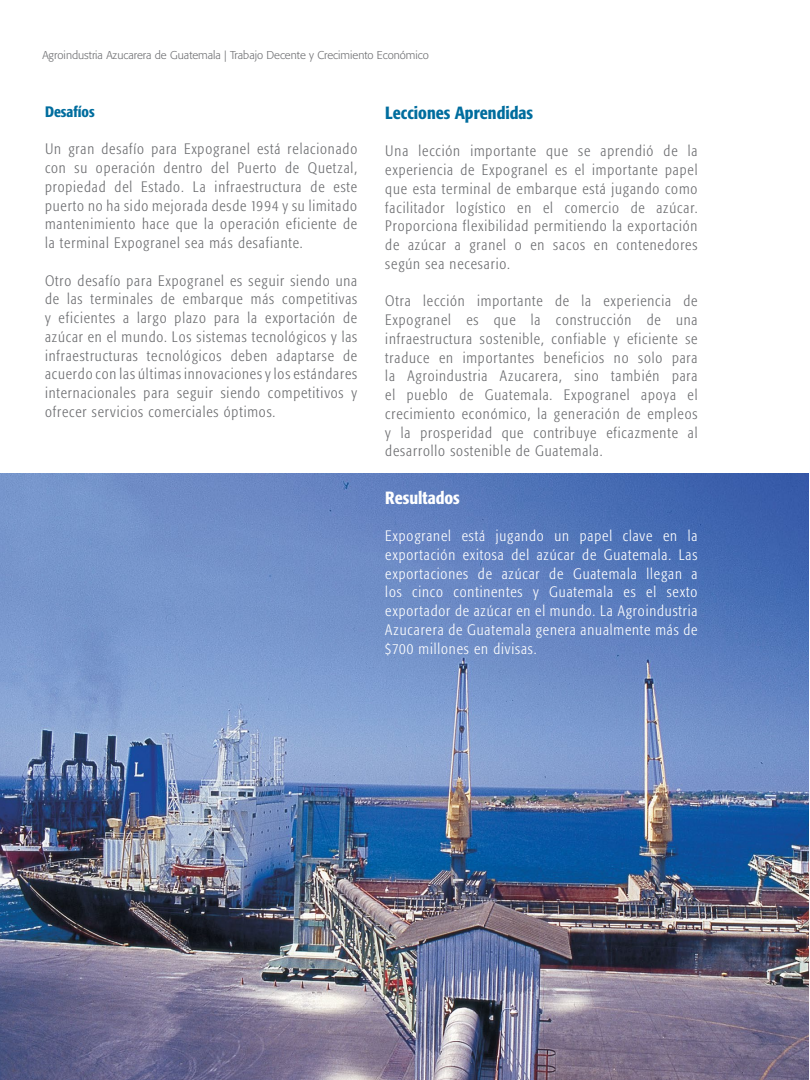
<style>
.page{position:relative;width:810px;height:1080px;background:#fff}
.page>*{position:absolute;margin:0;border:0;box-sizing:border-box;transform-origin:0 0}
.t1{font:500 condensed 17.5px "Formata";color:#006d9e}
.t2{font:500 condensed 17.5px "Formata";color:#fff}
.t3{font:300 condensed 15px/18.8px "Formata";letter-spacing:.06em;color:#6d6e71;text-align:justify}
.t4{font:300 condensed 15px/18.8px "Formata";letter-spacing:.06em;color:#fff;text-align:justify}
.t5{font:500 condensed 15px "Formata";color:#006d9e}
.t6{font:300 11.25px "Formata";color:#6d6e71}
</style>
<div class="page">
<img style="left:0;top:474px;width:809px;height:606px">
<p class="t6" style="left:42px;top:48px;width:388px">Agroindustria Azucarera de Guatemala | Trabajo Decente y Crecimiento Económico</p>
<p class="t5" style="left:45px;top:102px;width:51px">Desafíos</p>
<p class="t3" style="left:45px;top:140px;width:314px">Un gran desafío para Expogranel está relacionado con su operación dentro del Puerto de Quetzal, propiedad del Estado. La infraestructura de este puerto no ha sido mejorada desde 1994 y su limitado mantenimiento hace que la operación eficiente de la terminal Expogranel sea más desafiante.</p>
<p class="t3" style="left:45px;top:271px;width:314px">Otro desafío para Expogranel es seguir siendo una de las terminales de embarque más competitivas y eficientes a largo plazo para la exportación de azúcar en el mundo. Los sistemas tecnológicos y las infraestructuras tecnológicos deben adaptarse de acuerdo con las últimas innovaciones y los estándares internacionales para seguir siendo competitivos y ofrecer servicios comerciales óptimos.</p>
<p class="t1" style="left:385px;top:102px;width:149px">Lecciones Aprendidas</p>
<p class="t3" style="left:385px;top:142px;width:314px">Una lección importante que se aprendió de la experiencia de Expogranel es el importante papel que esta terminal de embarque está jugando como facilitador logístico en el comercio de azúcar.<br>Proporciona flexibilidad permitiendo la exportación de azúcar a granel o en sacos en contenedores según sea necesario.</p>
<p class="t3" style="left:385px;top:292px;width:314px">Otra lección importante de la experiencia de Expogranel es que la construcción de una infraestructura sostenible, confiable y eficiente se traduce en importantes beneficios no solo para la Agroindustria Azucarera, sino también para el pueblo de Guatemala. Expogranel apoya el crecimiento económico, la generación de empleos y la prosperidad que contribuye eficazmente al desarrollo sostenible de Guatemala.</p>
<p class="t2" style="left:385px;top:487px;width:76px">Resultados</p>
<p class="t4" style="left:385px;top:527px;width:314px">Expogranel está jugando un papel clave en la exportación exitosa del azúcar de Guatemala. Las exportaciones de azúcar de Guatemala llegan a los cinco continentes y Guatemala es el sexto exportador de azúcar en el mundo. La Agroindustria Azucarera de Guatemala genera anualmente más de $700 millones en divisas.</p>
</div>
